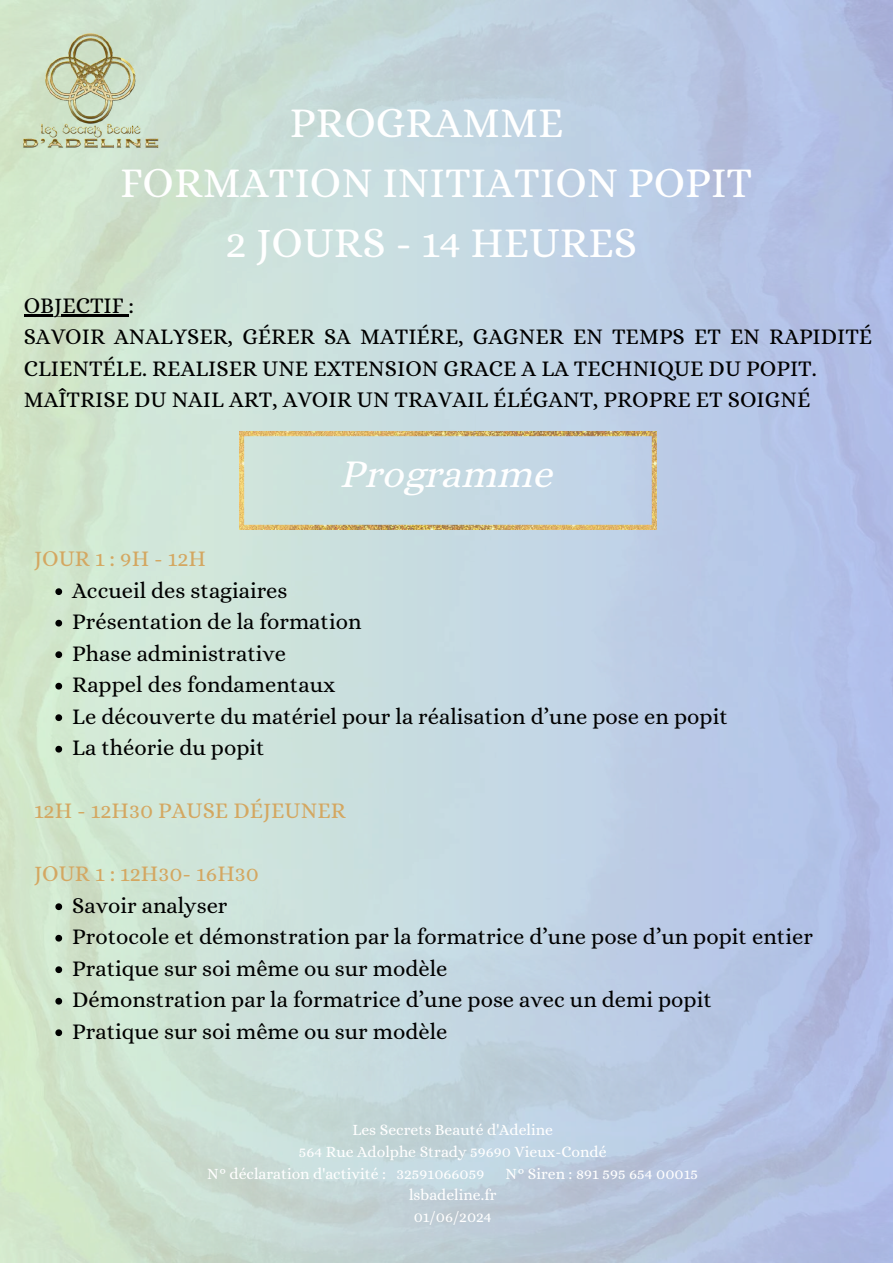
<style>
.page{position:relative;width:893px;height:1263px;background:#fff}
.page>*{position:absolute;margin:0;border:0;box-sizing:border-box;transform-origin:0 0}
.t1{font:42.75px/59.6px "Alice";color:#fff;text-align:center}
.t2{font:39.75px "CA Generated";color:#fff}
.t3{font:22.5px/31.5px "Alice";color:#000}
.t4{font:22.5px "Alice";color:#d4a761}
.t5{font:15.75px/21.9px "Alice";color:#fff}
</style>
<div class="page">
<img style="left:0;top:0;width:893px;height:1263px">
<svg style="left:55px;top:588px;width:7px;height:7px"></svg>
<svg style="left:55px;top:620px;width:7px;height:6px"></svg>
<svg style="left:55px;top:651px;width:7px;height:7px"></svg>
<svg style="left:55px;top:683px;width:7px;height:6px"></svg>
<svg style="left:55px;top:714px;width:7px;height:7px"></svg>
<svg style="left:55px;top:746px;width:7px;height:6px"></svg>
<svg style="left:55px;top:903px;width:7px;height:7px"></svg>
<svg style="left:55px;top:935px;width:7px;height:6px"></svg>
<svg style="left:55px;top:966px;width:7px;height:7px"></svg>
<svg style="left:55px;top:998px;width:7px;height:6px"></svg>
<svg style="left:55px;top:1029px;width:7px;height:7px"></svg>
<img style="left:239px;top:432px;width:417px;height:97px">
<img style="left:7px;top:4px;width:170px;height:170px">
<hr style="left:24px;top:314px;width:105px;height:2px;background:#000">
<h1 class="t1" style="left:120px;top:93px;width:633px">PROGRAMME<br>FORMATION INITIATION POPIT<br>2 JOURS - 14 HEURES</h1>
<p class="t3" style="left:24px;top:289px;width:850px">OBJECTIF :<br>SAVOIR ANALYSER, GÉRER SA MATIÉRE, GAGNER EN TEMPS ET EN RAPIDITÉ CLIENTÉLE. REALISER UNE EXTENSION GRACE A LA TECHNIQUE DU POPIT.<br>MAÎTRISE DU NAIL ART, AVOIR UN TRAVAIL ÉLÉGANT, PROPRE ET SOIGNÉ</p>
<h2 class="t2" style="left:342px;top:451px;width:213px">Programme</h2>
<p class="t4" style="left:34px;top:546px;width:173px">JOUR 1 : 9H - 12H</p>
<p class="t3" style="left:72px;top:574px;width:657px">Accueil des stagiaires<br>Présentation de la formation<br>Phase administrative<br>Rappel des fondamentaux<br>Le découverte du matériel pour la réalisation d’une pose en popit<br>La théorie du popit</p>
<p class="t4" style="left:34px;top:798px;width:313px">12H - 12H30 PAUSE DÉJEUNER</p>
<p class="t4" style="left:34px;top:861px;width:226px">JOUR 1 : 12H30- 16H30</p>
<p class="t3" style="left:72px;top:889px;width:742px">Savoir analyser<br>Protocole et démonstration par la formatrice d’une pose d’un popit entier Pratique sur soi même ou sur modèle<br>Démonstration par la formatrice d’une pose avec un demi popit<br>Pratique sur soi même ou sur modèle</p>
<p class="t5" style="left:352px;top:1118px;width:202px">Les Secrets Beauté d'Adeline</p>
<p class="t5" style="left:299px;top:1140px;width:309px">564 Rue Adolphe Strady 59690 Vieux-Condé</p>
<p class="t5" style="left:207px;top:1162px;width:279px">N° déclaration d'activité : 32591066059</p>
<p class="t5" style="left:505px;top:1162px;width:194px">N° Siren : 891 595 654 00015</p>
<p class="t5" style="left:409px;top:1184px;width:89px">lsbadeline.fr<br>01/06/2024</p>
</div>
